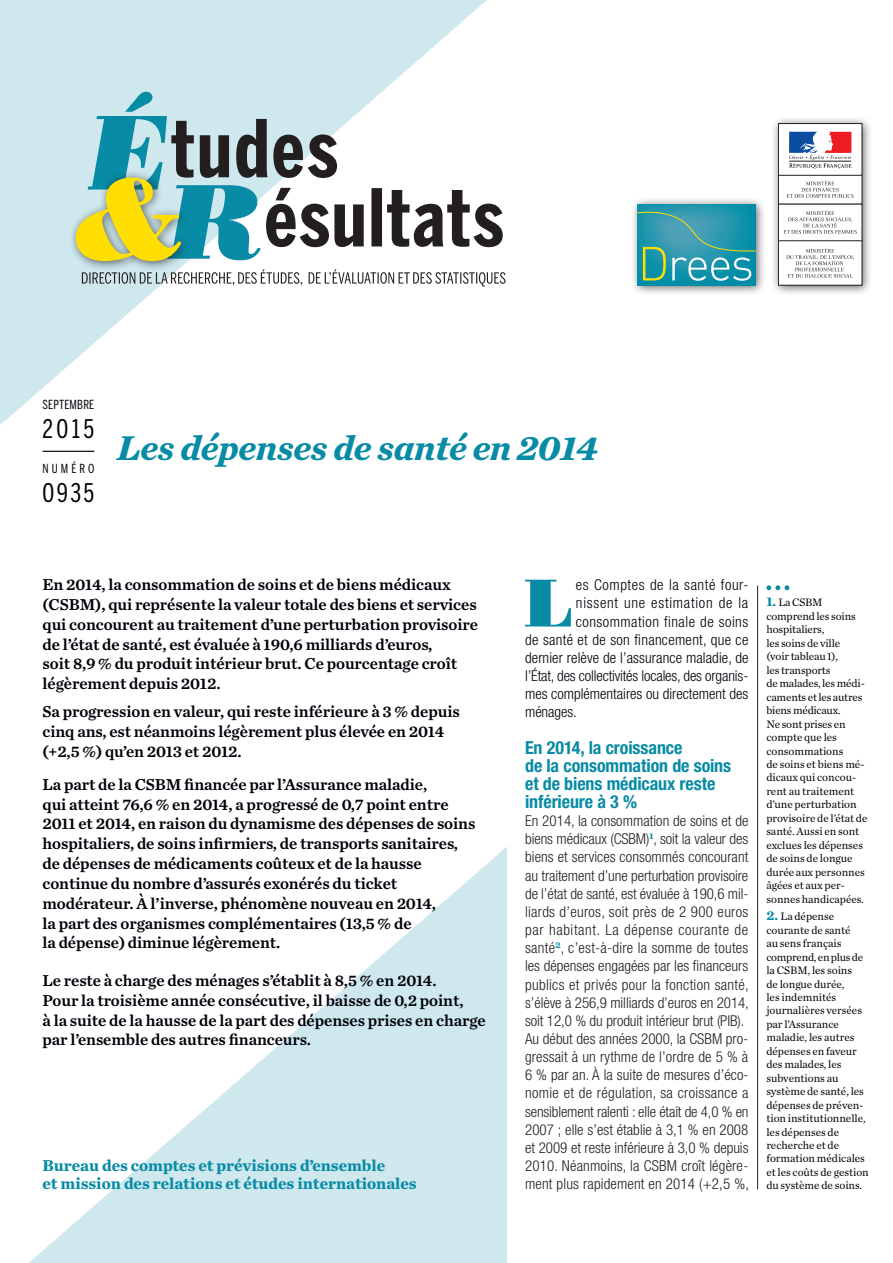
<style>
.page{position:relative;width:893px;height:1263px;background:#fff}
.page>*{position:absolute;margin:0;border:0;box-sizing:border-box;transform-origin:0 0}
.t1{font:66.9px "Bodoni Poster S Si";color:#088ba5}
.t2{font:italic 700 36px "Chronicle Text G4";letter-spacing:-.005em;color:#088ba5}
.t3{font:25.5px "Benton Sans Comp";letter-spacing:.115em;color:#00010a}
.t4{font:700 condensed 18px/18.1px "Helvetica Neue LT Std";letter-spacing:-.005em;color:#088ba5}
.t5{font:16.5px/19.8px "Chronicle Text G4 Semi";letter-spacing:-.005em;color:#00010a}
.t6{font:700 16.5px/18.1px "Chronicle Text G1";letter-spacing:-.005em;color:#088ba5}
.t7{font:300 condensed 15px/18.1px "Helvetica Neue LT Std";letter-spacing:.005em;color:#231f20}
.t8{font:300 condensed 15px "Helvetica Neue LT Std";letter-spacing:.005em;color:#00010a}
.t9{font:300 condensed 15px "Helvetica Neue LT Std";letter-spacing:.03em;color:#00010a}
.t10{font:300 condensed 15px "Helvetica Neue LT Std";letter-spacing:.05em;color:#00010a}
.t11{font:300 condensed 15px "Helvetica Neue LT Std";letter-spacing:.04em;color:#00010a}
.t12{font:12.45px "Benton Sans Comp";letter-spacing:.015em;color:#00010a}
.t13{font:11.25px/13.5px "Chronicle Text G1";letter-spacing:-.005em;color:#00010a}
.s1{font-weight:700;font-size:13.5px;color:#088ba5}
</style>
<div class="page">
<svg style="left:0;top:0;width:487px;height:425px;fill:#cee8ed"></svg>
<svg style="left:29px;top:847px;width:478px;height:416px;fill:#d0e9ee"></svg>
<svg style="left:82px;top:269px;width:424px;height:17px"></svg>
<div style="left:68px;top:170px;width:123px;height:102px;background:#231f20;opacity:.7"></div>
<svg style="left:76px;top:92px;width:427px;height:169px"></svg>
<div style="left:771px;top:116px;width:102px;height:180px;background:#231f20;opacity:.7"></div>
<div style="left:778px;top:175px;width:84px;height:29px;background:#fff"></div>
<svg style="left:786px;top:181px;width:68px;height:17px"></svg>
<div style="left:778px;top:124px;width:84px;height:51px;background:#fff"></div>
<div style="left:778px;top:123px;width:84px;height:53px;border:1px solid #231f20"></div>
<svg style="left:789px;top:132px;width:62px;height:37px"></svg>
<div style="left:778px;top:204px;width:84px;height:37px;background:#fff"></div>
<svg style="left:783px;top:210px;width:74px;height:24px"></svg>
<div style="left:778px;top:241px;width:84px;height:44px;background:#fff"></div>
<div style="left:778px;top:240px;width:84px;height:45px;border:1px solid #231f20"></div>
<svg style="left:786px;top:248px;width:68px;height:30px"></svg>
<div style="left:630px;top:197px;width:136px;height:99px;background:#231f20;opacity:.7"></div>
<img style="left:638px;top:204px;width:118px;height:81px">
<svg style="left:638px;top:209px;width:118px;height:72px;background:#399fab"></svg>
<hr style="left:757px;top:585px;width:1px;height:604px;background:#231f20">
<svg style="left:766px;top:585px;width:23px;height:5px"></svg>
<hr style="left:43px;top:451px;width:51px;height:1px;background:#00010a">
<p class="t12" style="left:43px;top:398px;width:53px">SEPTEMBRE</p>
<h3 class="t3" style="left:43px;top:414px;width:53px">2015</h3>
<p class="t12" style="left:43px;top:461px;width:53px">NUMÉRO</p>
<h3 class="t3" style="left:43px;top:478px;width:53px">0935</h3>
<h2 class="t2" style="left:117px;top:419px;width:482px">Les dépenses de santé en 2014</h2>
<p class="t5" style="left:43px;top:574px;width:437px">En 2014, la consommation de soins et de biens médicaux (CSBM), qui représente la valeur totale des biens et services qui concourent au traitement d’une perturbation provisoire de l’état de santé, est évaluée à 190,6 milliards d’euros,<br>soit 8,9 % du produit intérieur brut. Ce pourcentage croît légèrement depuis 2012.</p>
<p class="t5" style="left:43px;top:701px;width:419px">Sa progression en valeur, qui reste inférieure à 3 % depuis cinq ans, est néanmoins légèrement plus élevée en 2014 (+2,5 %) qu’en 2013 et 2012.</p>
<p class="t5" style="left:43px;top:773px;width:434px">La part de la CSBM financée par l’Assurance maladie,<br>qui atteint 76,6 % en 2014, a progressé de 0,7 point entre 2011 et 2014, en raison du dynamisme des dépenses de soins hospitaliers, de soins infirmiers, de transports sanitaires, de dépenses de médicaments coûteux et de la hausse continue du nombre d’assurés exonérés du ticket modérateur. À l’inverse, phénomène nouveau en 2014,<br>la part des organismes complémentaires (13,5 % de<br>la dépense) diminue légèrement.</p>
<p class="t5" style="left:43px;top:969px;width:445px">Le reste à charge des ménages s’établit à 8,5 % en 2014.<br>Pour la troisième année consécutive, il baisse de 0,2 point,<br>à la suite de la hausse de la part des dépenses prises en charge par l’ensemble des autres financeurs.</p>
<p class="t6" style="left:43px;top:1155px;width:376px">Bureau des comptes et prévisions d’ensemble<br>et mission des relations et études internationales</p>
<h1 class="t1" style="left:525px;top:562px;width:50px">L</h1>
<p class="t11" style="left:576px;top:576px;width:174px">es Comptes de la santé four-</p>
<p class="t10" style="left:576px;top:594px;width:174px">nissent une estimation de la</p>
<p class="t9" style="left:576px;top:613px;width:174px">consommation finale de soins</p>
<p class="t8" style="left:525px;top:631px;width:225px">de santé et de son financement, que ce</p>
<p class="t8" style="left:525px;top:649px;width:225px">dernier relève de l’assurance maladie, de</p>
<p class="t8" style="left:525px;top:667px;width:225px">l’État, des collectivités locales, des organis-</p>
<p class="t8" style="left:525px;top:685px;width:225px">mes complémentaires ou directement des</p>
<p class="t8" style="left:525px;top:703px;width:53px">ménages.</p>
<p class="t4" style="left:525px;top:738px;width:208px">En 2014, la croissance<br>de la consommation de soins et de biens médicaux reste inférieure à 3 %</p>
<p class="t7" style="left:525px;top:812px;width:225px">En 2014, la consommation de soins et de biens médicaux (CSBM)<sup>1</sup>, soit la valeur des biens et services consommés concourant au traitement d’une perturbation provisoire de l’état de santé, est évaluée à 190,6 mil&shy;liards d’euros, soit près de 2 900 euros par habitant. La dépense courante de santé<sup>2</sup>, c’est-à-dire la somme de toutes les dépenses engagées par les financeurs publics et privés pour la fonction santé, s’élève à 256,9 milliards d’euros en 2014, soit 12,0 % du produit intérieur brut (PIB).<br>Au début des années 2000, la CSBM pro&shy;gressait à un rythme de l’ordre de 5 % à 6 % par an. À la suite de mesures d’éco&shy;nomie et de régulation, sa croissance a sensiblement ralenti : elle était de 4,0 % en 2007 ; elle s’est établie à 3,1 % en 2008 et 2009 et reste inférieure à 3,0 % depuis 2010. Néanmoins, la CSBM croît légère&shy;ment plus rapidement en 2014 (+2,5 %,</p>
<p class="t13" style="left:766px;top:595px;width:103px"><span class="s1">1.</span> La CSBM comprend les soins hospitaliers,<br>les soins de ville<br>(voir tableau 1),<br>les transports<br>de malades, les médi&shy;caments et les autres biens médicaux.<br>Ne sont prises en compte que les consommations<br>de soins et biens mé&shy;dicaux qui concou&shy;rent au traitement d’une perturbation provisoire de l’état de santé. Aussi en sont exclues les dépenses de soins de longue durée aux personnes âgées et aux per&shy;sonnes handicapées.</p>
<p class="t13" style="left:766px;top:909px;width:104px"><span class="s1">2.</span> La dépense courante de santé<br>au sens français comprend, en plus de la CSBM, les soins<br>de longue durée,<br>les indemnités journalières versées par l’Assurance maladie, les autres dépenses en faveur des malades, les subventions au système de santé, les dépenses de préven&shy;tion institutionnelle, les dépenses de recherche et de formation médicales et les coûts de gestion du système de soins.</p>
</div>
